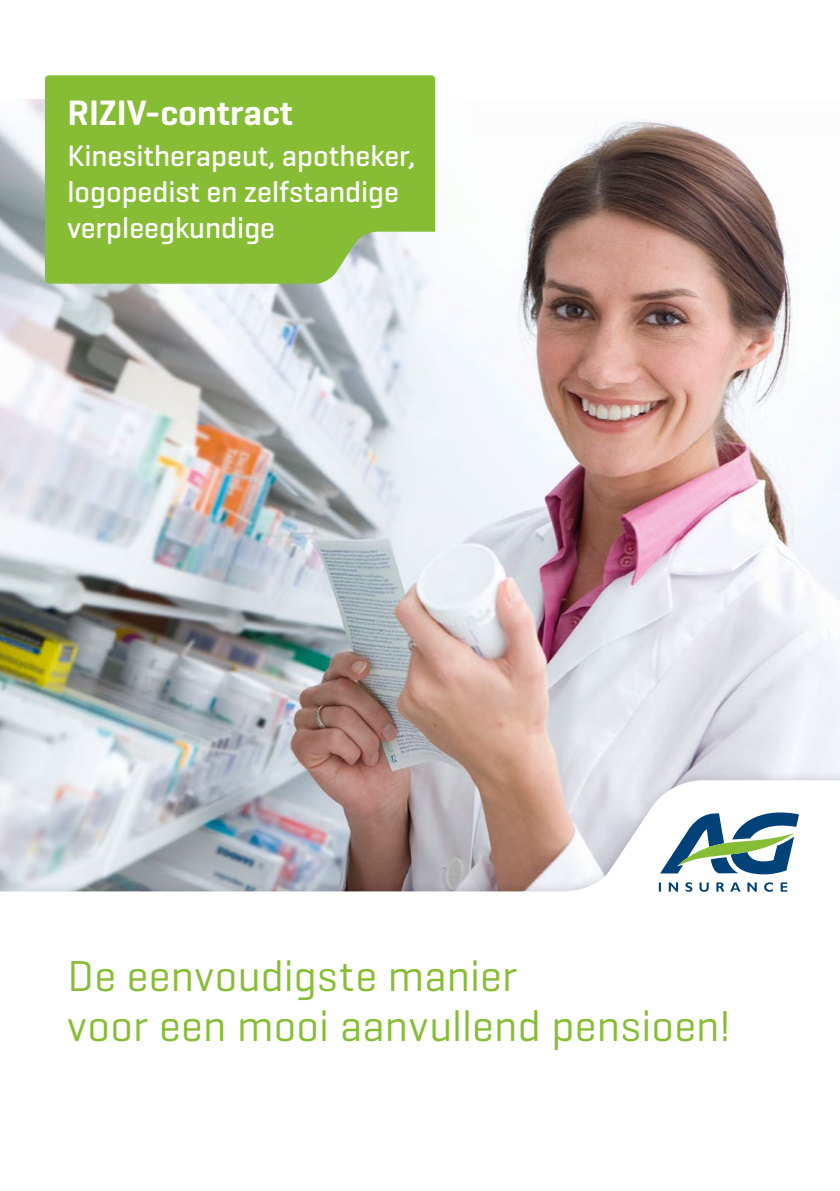
<style>
.page{position:relative;width:840px;height:1191px;background:#fff}
.page>*{position:absolute;margin:0;border:0;box-sizing:border-box;transform-origin:0 0}
.t1{font:44px/50px "Geogrotesque";letter-spacing:.005em;color:#86bd34}
.t2{font:600 36px "Geogrotesque";color:#fff}
.t3{font:500 30px/36px "Geogrotesque";color:#fff}
</style>
<div class="page">
<img style="left:0;top:99px;width:839px;height:669px">
<div style="left:0;top:768px;width:839px;height:423px;background:#000;opacity:.15"></div>
<svg style="left:0;top:779px;width:839px;height:412px"></svg>
<svg style="left:658px;top:882px;width:129px;height:9px"></svg>
<svg style="left:659px;top:812px;width:139px;height:62px"></svg>
<div style="left:45px;top:75px;width:390px;height:209px;background:#86bd34"></div>
<p class="t2" style="left:67px;top:90px;width:227px">RIZIV-contract</p>
<p class="t3" style="left:67px;top:137px;width:349px">Kinesitherapeut, apotheker, logopedist en zelfstandige verpleegkundige</p>
<h1 class="t1" style="left:68px;top:949px;width:664px">De eenvoudigste manier<br>voor een mooi aanvullend pensioen!</h1>
</div>
